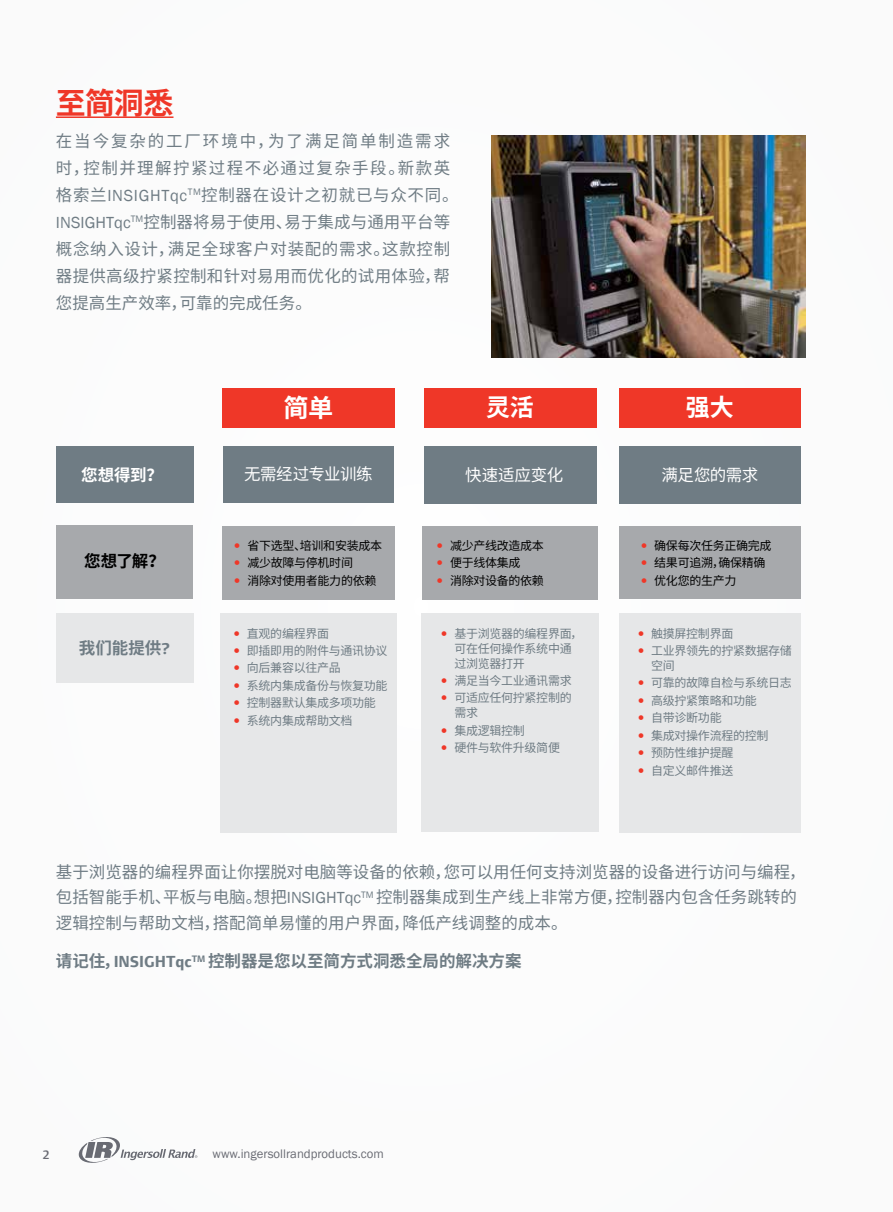
<style>
.page{position:relative;width:893px;height:1212px;background:#fbfbfb}
.page>*{position:absolute;margin:0;border:0;box-sizing:border-box;transform-origin:0 0}
.t1{font:700 30px "Source Han Sans CN";color:#ef3728}
.t2{font:700 25.2px "Source Han Sans CN";color:#fff}
.t3{font:700 24px "Source Han Sans CN";color:#fff}
.t4{font:16.5px/27px "Source Han Sans CN";letter-spacing:.04em;color:#6f7c84}
.t5{font:16.5px/25.5px "Source Han Sans CN";color:#6f7c84}
.t6{font:700 16.5px "Source Han Sans CN";color:#6f7c84}
.t7{font:16.5px "Source Han Sans CN";letter-spacing:-.025em;color:#fff}
.t8{font:700 16.5px "Source Han Sans CN";color:#fff}
.t9{font:700 16.5px "Source Han Sans CN";color:#000}
.t10{font:12.75px "Franklin Gothic";color:#696b73}
.t11{font:600 12.75px "Foundry Form Sans";color:#696b73}
.t12{font:12px/17.4px "Source Han Sans CN";letter-spacing:-.025em;color:#6f7c84}
.t13{font:12px/17.4px "Source Han Sans CN";letter-spacing:-.025em;color:#000}
.s1{font-family:"Franklin Gothic"}
.s2{font-family:"Foundry Form Sansbold";font-weight:400}
</style>
<div class="page">
<svg style="left:78px;top:1137px;width:119px;height:26px"></svg>
<img style="left:491px;top:136px;width:315px;height:221px">
<hr style="left:56px;top:116px;width:117px;height:2px;background:#ef3728">
<div style="left:619px;top:614px;width:182px;height:219px;background:#e6e7e8"></div>
<div style="left:222px;top:388px;width:173px;height:39px;background:#ef3728"></div>
<div style="left:424px;top:388px;width:172px;height:39px;background:#ef3728"></div>
<div style="left:619px;top:388px;width:181px;height:39px;background:#ef3728"></div>
<div style="left:56px;top:446px;width:138px;height:57px;background:#6f7c84"></div>
<div style="left:56px;top:525px;width:137px;height:73px;background:#a7a9ac"></div>
<div style="left:56px;top:614px;width:137px;height:69px;background:#e6e7e8"></div>
<div style="left:223px;top:446px;width:171px;height:57px;background:#6f7c84"></div>
<div style="left:424px;top:446px;width:172px;height:58px;background:#6f7c84"></div>
<div style="left:619px;top:446px;width:181px;height:58px;background:#6f7c84"></div>
<div style="left:222px;top:526px;width:173px;height:73px;background:#a7a9ac"></div>
<div style="left:422px;top:526px;width:176px;height:73px;background:#a7a9ac"></div>
<div style="left:619px;top:526px;width:182px;height:73px;background:#a7a9ac"></div>
<div style="left:220px;top:614px;width:177px;height:219px;background:#e6e7e8"></div>
<div style="left:421px;top:614px;width:178px;height:218px;background:#e6e7e8"></div>
<h1 class="t1" style="left:56px;top:88px;width:119px">至简洞悉</h1>
<h3 class="t4" style="left:56px;top:127px;width:404px">在当今复杂的工厂环境中，为了满足简单制造需求时，控制并理解拧紧过程不必通过复杂手段。新款英格索兰<span class="s1">INSIGHTqc</span><sup>TM</sup>控制器在设计之初就已与众不同。<br><span class="s1">INSIGHTqc</span><sup>TM</sup>控制器将易于使用、易于集成与通用平台等概念纳入设计，满足全球客户对装配的需求。这款控制器提供高级拧紧控制和针对易用而优化的试用体验，帮您提高生产效率，可靠的完成任务。</h3>
<h3 class="t8" style="left:81px;top:467px;width:83px">您想得到？</h3>
<h3 class="t9" style="left:84px;top:553px;width:82px">您想了解？</h3>
<h3 class="t6" style="left:79px;top:639px;width:93px">我们能提供<span class="s2">?</span></h3>
<h2 class="t2" style="left:284px;top:394px;width:51px">简单</h2>
<h3 class="t3" style="left:486px;top:395px;width:49px">灵活</h3>
<h3 class="t3" style="left:686px;top:395px;width:49px">强大</h3>
<h3 class="t7" style="left:244px;top:466px;width:130px">无需经过专业训练</h3>
<h3 class="t7" style="left:465px;top:467px;width:100px">快速适应变化</h3>
<h3 class="t7" style="left:661px;top:466px;width:98px">满足您的需求</h3>
<p class="t13" style="left:247px;top:536px;width:136px">省下选型、培训和安装成本减少故障与停机时间<br>消除对使用者能力的依赖</p>
<p class="t13" style="left:450px;top:536px;width:95px">减少产线改造成本便于线体集成<br>消除对设备的依赖</p>
<p class="t13" style="left:654px;top:537px;width:119px">确保每次任务正确完成结果可追溯，确保精确优化您的生产力</p>
<p class="t12" style="left:247px;top:624px;width:142px">直观的编程界面<br>即插即用的附件与通讯协议向后兼容以往产品<br>系统内集成备份与恢复功能控制器默认集成多项功能系统内集成帮助文档</p>
<p class="t12" style="left:454px;top:625px;width:130px;line-height:15px">基于浏览器的编程界面，可在任何操作系统中通过浏览器打开</p>
<p class="t12" style="left:454px;top:672px;width:119px">满足当今工业通讯需求可适应任何拧紧控制的</p>
<p class="t12" style="left:454px;top:704px;width:107px">需求<br>集成逻辑控制<br>硬件与软件升级简便</p>
<p class="t12" style="left:651px;top:624px;width:142px">触摸屏控制界面<br>工业界领先的拧紧数据存储</p>
<p class="t12" style="left:651px;top:657px;width:142px">空间<br>可靠的故障自检与系统日志高级拧紧策略和功能<br>自带诊断功能<br>集成对操作流程的控制<br>预防性维护提醒<br>自定义邮件推送</p>
<h3 class="t5" style="left:56px;top:859px;width:751px">基于浏览器的编程界面让你摆脱对电脑等设备的依赖，您可以用任何支持浏览器的设备进行访问与编程，包括智能手机、平板与电脑。想把<span class="s1">INSIGHTqc</span><sup>TM</sup> 控制器集成到生产线上非常方便，控制器内包含任务跳转的逻辑控制与帮助文档，搭配简单易懂的用户界面，降低产线调整的成本。</h3>
<h3 class="t6" style="left:56px;top:952px;width:467px">请记住，<span class="s2">INSIGHTqc</span><sup>TM</sup> 控制器是您以至简方式洞悉全局的解决方案</h3>
<p class="t11" style="left:43px;top:1147px;width:9px">2</p>
<p class="t10" style="left:213px;top:1146px;width:173px">www.ingersollrandproducts.com</p>
</div>
